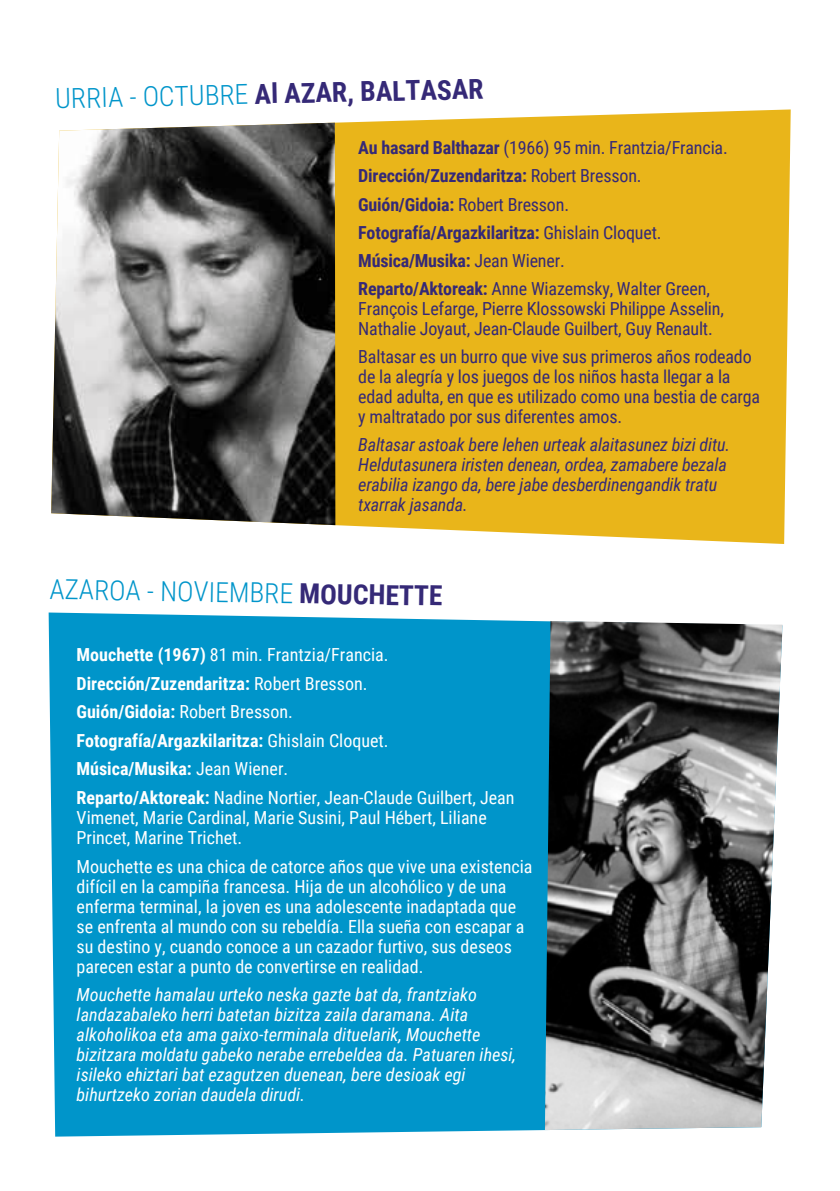
<style>
.page{position:relative;width:840px;height:1191px;background:#fff}
.page>*{position:absolute;margin:0;border:0;box-sizing:border-box;transform-origin:0 0}
.t1{font:700 27.6px "Roboto Condensed";color:#352977}
.t2{font:300 27.6px "Roboto Condensed";color:#0095ca}
.t3{font:18px/20px "Roboto Condensed";color:#fff}
.t4{font:italic 18px/20px "Roboto Condensed";color:#fff}
.t5{font:18px/20px "Roboto Condensed";letter-spacing:-.01em;color:#352977}
.t6{font:700 18px/28px "Roboto Condensed";letter-spacing:-.01em;color:#352977}
.t7{font:italic 18px/20px "Roboto Condensed";letter-spacing:-.01em;color:#352977}
.s1{font-weight:300;color:#0095ca}
.s2{font-weight:400}
.s3{font-weight:700;color:#352977}
.s4{font-weight:700}
</style>
<div class="page">
<div style="left:49px;top:612px;width:499px;height:524px;background:#0095ca"></div>
<div style="left:324px;top:109px;width:466px;height:435px;background:#e9b51a"></div>
<img style="left:51px;top:123px;width:284px;height:402px">
<img style="left:544px;top:621px;width:238px;height:509px">
<h1 class="t1" style="left:55px;top:77px;width:429px;rotate:-1deg"><span class="s1">URRIA - OCTUBRE</span> Al AZAR, BALTASAR</h1>
<p class="t6" style="left:358px;top:133px;width:371px">Au hasard Balthazar <span class="s2">(1966) 95 min. Frantzia/Francia.<br></span>Dirección/Zuzendaritza: <span class="s2">Robert Bresson.<br></span>Guión/Gidoia: <span class="s2">Robert Bresson.<br></span>Fotografía/Argazkilaritza: <span class="s2">Ghislain Cloquet.<br></span>Música/Musika: <span class="s2">Jean Wiener.<br></span>Reparto/Aktoreak: <span class="s2">Anne Wiazemsky, Walter Green,</span></p>
<p class="t5" style="left:358px;top:297px;width:367px">François Lefarge, Pierre Klossowski Philippe Asselin,<br>Nathalie Joyaut, Jean-Claude Guilbert, Guy Renault.</p>
<p class="t5" style="left:358px;top:345px;width:403px">Baltasar es un burro que vive sus primeros años rodeado de la alegría y los juegos de los niños hasta llegar a la edad adulta, en que es utilizado como una bestia de carga y maltratado por sus diferentes amos.</p>
<p class="t7" style="left:358px;top:433px;width:373px">Baltasar astoak bere lehen urteak alaitasunez bizi ditu.<br>Heldutasunera iristen denean, ordea, zamabere bezala erabilia izango da, bere jabe desberdinengandik tratu txarrak jasanda.</p>
<h1 class="t2" style="left:50px;top:569px;width:394px;rotate:1deg">AZAROA - NOVIEMBRE <span class="s3">MOUCHETTE</span></h1>
<p class="t3" style="left:77px;top:639px;width:439px;line-height:28.6px"><span class="s4">Mouchette (1967)</span> 81 min. Frantzia/Francia.<br><span class="s4">Dirección/Zuzendaritza:</span> Robert Bresson.<br><span class="s4">Guión/Gidoia:</span> Robert Bresson.<br><span class="s4">Fotografía/Argazkilaritza:</span> Ghislain Cloquet.<br><span class="s4">Música/Musika:</span> Jean Wiener.<br><span class="s4">Reparto/Aktoreak:</span> Nadine Nortier, Jean-Claude Guilbert, Jean</p>
<p class="t3" style="left:77px;top:807px;width:411px">Vimenet, Marie Cardinal, Marie Susini, Paul Hébert, Liliane<br>Princet, Marine Trichet.</p>
<p class="t3" style="left:77px;top:855px;width:457px">Mouchette es una chica de catorce años que vive una existencia difícil en la campiña francesa. Hija de un alcohólico y de una enferma terminal, la joven es una adolescente inadaptada que se enfrenta al mundo con su rebeldía. Ella sueña con escapar a su destino y, cuando conoce a un cazador furtivo, sus deseos parecen estar a punto de convertirse en realidad.</p>
<p class="t4" style="left:77px;top:984px;width:441px">Mouchette hamalau urteko neska gazte bat da, frantziako landazabaleko herri batetan bizitza zaila daramana. Aita alkoholikoa eta ama gaixo-terminala dituelarik, Mouchette bizitzara moldatu gabeko nerabe errebeldea da. Patuaren ihesi, isileko ehiztari bat ezagutzen duenean, bere desioak egi bihurtzeko zorian daudela dirudi.</p>
</div>
